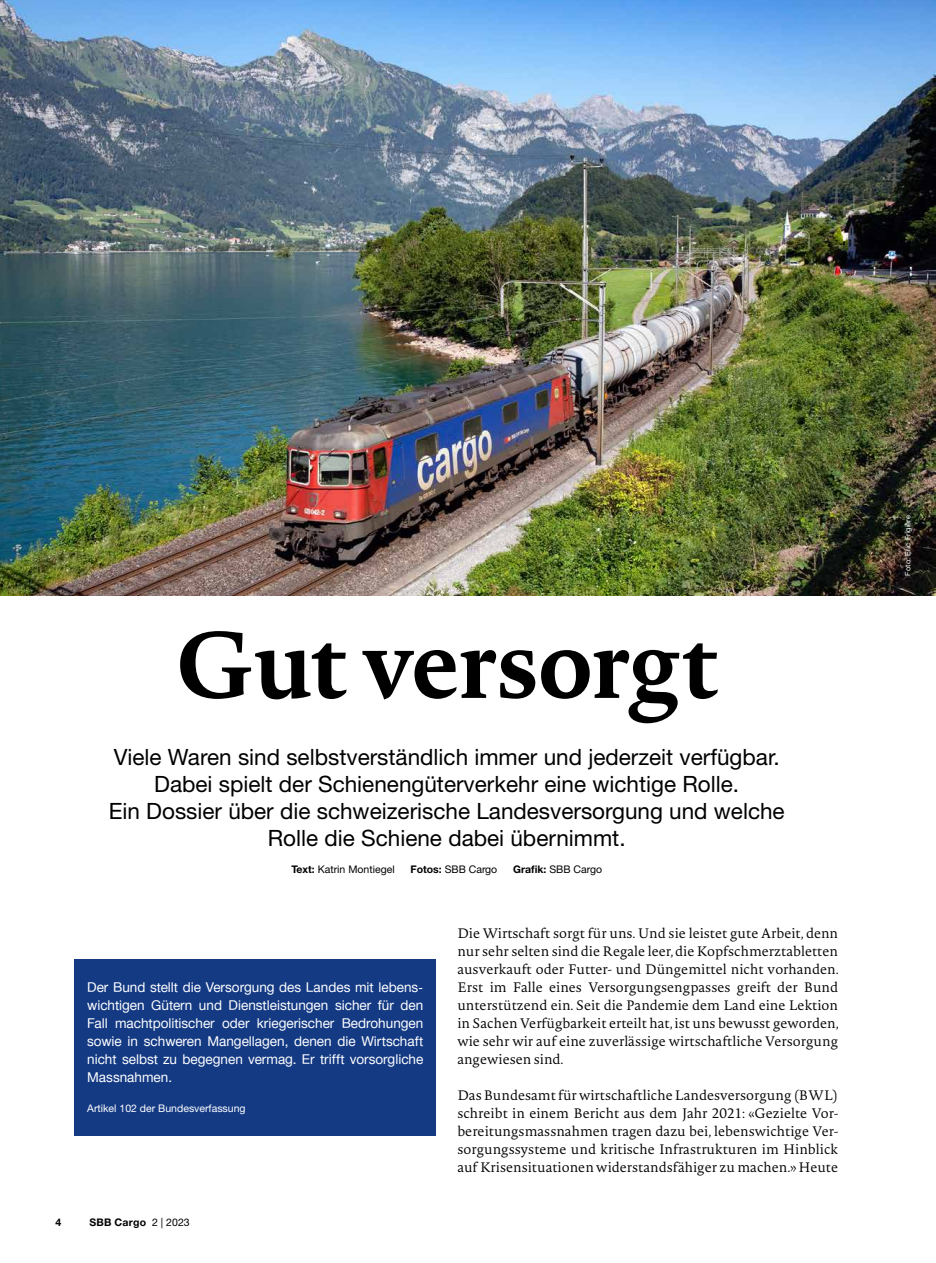
<style>
.page{position:relative;width:936px;height:1263px;background:#fff}
.page>*{position:absolute;margin:0;border:0;box-sizing:border-box;transform-origin:0 0}
.t1{font:700 92.7px "Novel Pro";letter-spacing:-.03em;color:#000}
.t2{font:22.5px/27px "Helvetica Neue LT Std";color:#000;text-align:center}
.t3{font:300 13.5px/18px "Novel Pro";color:#000;text-align:justify}
.t4{font:13.5px/18px "SBB";color:#fff;text-align:justify}
.t5{font:10.5px "Helvetica Neue LT Std";color:#000}
.t6{font:10.5px "Helvetica Neue LT Std";color:#fff}
.t7{font:700 10.5px "Helvetica Neue LT Std";letter-spacing:.025em;color:#000}
.t8{font:7.5px "Helvetica Neue LT Std";letter-spacing:.01em;color:#fff}
.s1{font-weight:700}
.s2{font-weight:400}
</style>
<div class="page">
<div style="left:74px;top:959px;width:362px;height:177px;background:#143a84"></div>
<img style="left:0;top:0;width:935px;height:596px">
<h1 class="t1" style="left:175px;top:594px;width:545px">Gut versorgt</h1>
<h2 class="t2" style="left:109px;top:743px;width:677px">Viele Waren sind selbstverständlich immer und jederzeit verfügbar.<br>Dabei spielt der Schienengüterverkehr eine wichtige Rolle.<br>Ein Dossier über die schweizerische Landesversorgung und welche Rolle die Schiene dabei übernimmt.</h2>
<p class="t5" style="left:291px;top:863px;width:105px"><span class="s1">Text:</span> Katrin Montiegel</p>
<p class="t5" style="left:410px;top:863px;width:88px"><span class="s1">Fotos:</span> SBB Cargo</p>
<p class="t5" style="left:513px;top:863px;width:90px"><span class="s1">Grafik:</span> SBB Cargo</p>
<p class="t4" style="left:87px;top:978px;width:337px">Der Bund stellt die Versorgung des Landes mit lebens&shy;wichtigen Gütern und Dienstleistungen sicher für den Fall machtpolitischer oder kriegerischer Bedrohungen sowie in schweren Mangellagen, denen die Wirtschaft nicht selbst zu begegnen vermag. Er trifft vorsorgliche Massnahmen.</p>
<p class="t6" style="left:87px;top:1102px;width:160px">Artikel 102 der Bundesverfassung</p>
<p class="t7" style="left:56px;top:1215px;width:7px">4</p>
<p class="t7" style="left:89px;top:1215px;width:102px">SBB Cargo <span class="s2">2 | 2023</span></p>
<p class="t3" style="left:457px;top:923px;width:383px">Die Wirtschaft sorgt für uns. Und sie leistet gute Arbeit, denn nur sehr selten sind die Regale leer, die Kopfschmerztabletten ausverkauft oder Futter- und Düngemittel nicht vorhanden.<br>Erst im Falle eines Versorgungsengpasses greift der Bund unterstützend ein. Seit die Pandemie dem Land eine Lektion in Sachen Verfügbarkeit erteilt hat, ist uns bewusst geworden, wie sehr wir auf eine zuverlässige wirtschaftliche Versorgung angewiesen sind.</p>
<p class="t3" style="left:457px;top:1085px;width:382px">Das Bundesamt für wirtschaftliche Landesversorgung (BWL) schreibt in einem Bericht aus dem Jahr 2021: «Gezielte Vor&shy;bereitungsmassnahmen tragen dazu bei, lebenswichtige Ver&shy;sorgungssysteme und kritische Infrastrukturen im Hinblick auf Krisensituationen widerstandsfähiger zu machen.» Heute</p>
<p class="t8" style="left:903px;top:576px;width:62px;rotate:-90deg">Foto: Eric Frigière</p>
</div>
